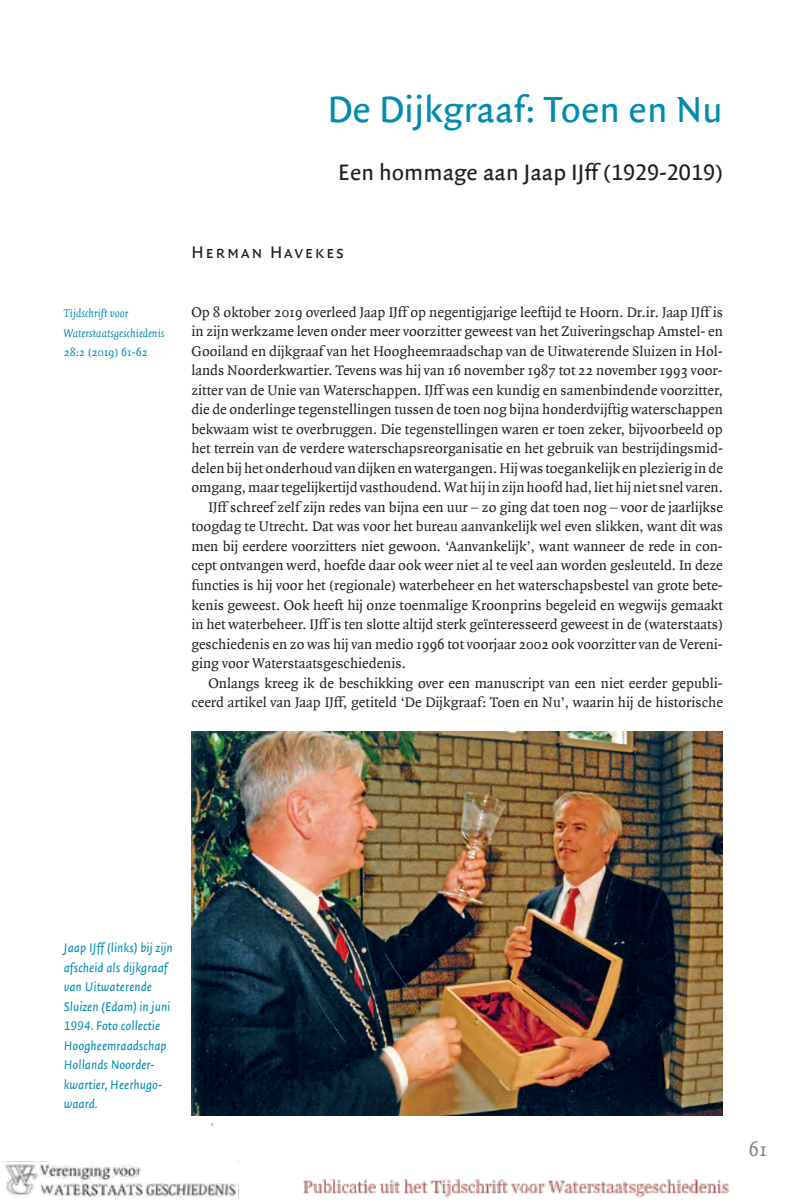
<style>
.page{position:relative;width:808px;height:1200px;background:#fff}
.page>*{position:absolute;margin:0;border:0;box-sizing:border-box;transform-origin:0 0}
.t1{font:39px "Quadraat Sans Offc";color:#008bb0}
.t2{font:24px "Quadraat Sans Offc";color:#231f20}
.t3{font:21px "Quadraat Sc Offc";color:#808285}
.t4{font:18px "Quadraat Sans Sc Offc";letter-spacing:.1em;color:#231f20}
.t5{font:15px "Quadraat Offc";color:#231f20}
.t6{font:italic 13.5px/19.5px "Quadraat Sans Offc";color:#008bb0}
.t7{font:italic 12px/19.5px "Quadraat Offc";color:#008bb0}
.t8{font:12px "Quadraat Sc Offc";color:#008bb0}
.s1{font-family:"Quadraat Sc Offc"}
</style>
<div class="page">
<img style="left:2px;top:731px;width:727px;height:466px">
<p class="t7" style="left:64px;top:304px;width:102px">Tijdschrift voor<br>Waterstaatsgeschiedenis</p>
<p class="t8" style="left:64px;top:346px;width:85px">28:2 (2019) 61-62</p>
<h1 class="t1" style="left:327px;top:87px;width:397px">De Dijkgraaf: Toen en Nu</h1>
<h2 class="t2" style="left:338px;top:158px;width:386px">Een hommage aan Jaap IJff (1929-2019)</h2>
<p class="t4" style="left:191px;top:242px;width:154px">Herman Havekes</p>
<p class="t5" style="left:191px;top:304px;width:533px">Op <span class="s1">8</span> oktober <span class="s1">2019</span> overleed Jaap IJff op negentigjarige leeftijd te Hoorn. Dr.ir. Jaap IJff is</p>
<p class="t5" style="left:191px;top:323px;width:533px">in zijn werkzame leven onder meer voorzitter geweest van het Zuiveringschap Amstel- en</p>
<p class="t5" style="left:191px;top:343px;width:533px">Gooiland en dijkgraaf van het Hoogheemraadschap van de Uitwaterende Sluizen in Hol-</p>
<p class="t5" style="left:191px;top:362px;width:533px">lands Noorderkwartier. Tevens was hij van <span class="s1">16</span> november <span class="s1">1987</span> tot <span class="s1">22</span> november <span class="s1">1993</span> voor-</p>
<p class="t5" style="left:191px;top:382px;width:533px">zitter van de Unie van Waterschappen. IJff was een kundig en samenbindende voorzitter,</p>
<p class="t5" style="left:191px;top:401px;width:533px">die de onderlinge tegenstellingen tussen de toen nog bijna honderdvijftig waterschappen</p>
<p class="t5" style="left:191px;top:421px;width:533px">bekwaam wist te overbruggen. Die tegenstellingen waren er toen zeker, bijvoorbeeld op</p>
<p class="t5" style="left:191px;top:440px;width:533px">het terrein van de verdere waterschapsreorganisatie en het gebruik van bestrijdingsmid-</p>
<p class="t5" style="left:191px;top:460px;width:533px">delen bij het onderhoud van dijken en watergangen. Hij was toegankelijk en plezierig in de</p>
<p class="t5" style="left:191px;top:479px;width:533px">omgang, maar tegelijkertijd vasthoudend. Wat hij in zijn hoofd had, liet hij niet snel varen.</p>
<p class="t5" style="left:208px;top:499px;width:516px">IJff schreef zelf zijn redes van bijna een uur – zo ging dat toen nog – voor de jaarlijkse</p>
<p class="t5" style="left:191px;top:518px;width:533px">toogdag te Utrecht. Dat was voor het bureau aanvankelijk wel even slikken, want dit was</p>
<p class="t5" style="left:191px;top:538px;width:533px">men bij eerdere voorzitters niet gewoon. ‘Aanvankelijk’, want wanneer de rede in con-</p>
<p class="t5" style="left:191px;top:557px;width:533px">cept ontvangen werd, hoefde daar ook weer niet al te veel aan worden gesleuteld. In deze</p>
<p class="t5" style="left:191px;top:577px;width:533px">functies is hij voor het (regionale) waterbeheer en het waterschapsbestel van grote bete-</p>
<p class="t5" style="left:191px;top:596px;width:533px">kenis geweest. Ook heeft hij onze toenmalige Kroonprins begeleid en wegwijs gemaakt</p>
<p class="t5" style="left:191px;top:616px;width:533px">in het waterbeheer. IJff is ten slotte altijd sterk geïnteresseerd geweest in de (waterstaats)</p>
<p class="t5" style="left:191px;top:635px;width:533px">geschiedenis en zo was hij van medio <span class="s1">1996</span> tot voorjaar <span class="s1">2002</span> ook voorzitter van de Vereni-</p>
<p class="t5" style="left:191px;top:655px;width:216px">ging voor Waterstaatsgeschiedenis.</p>
<p class="t5" style="left:208px;top:674px;width:516px">Onlangs kreeg ik de beschikking over een manuscript van een niet eerder gepubli-</p>
<p class="t5" style="left:191px;top:694px;width:533px">ceerd artikel van Jaap IJff, getiteld ‘De Dijkgraaf: Toen en Nu’, waarin hij de historische</p>
<p class="t6" style="left:64px;top:938px;width:111px">Jaap IJff (links) bij zijn afscheid als dijkgraaf van Uitwaterende<br>Sluizen (Edam) in juni<br>1994. Foto collectie<br>Hoogheemraadschap<br>Hollands Noorder&shy;kwartier, Heerhugo&shy;waard.</p>
<h3 class="t3" style="left:748px;top:1137px;width:20px">61</h3>
</div>
